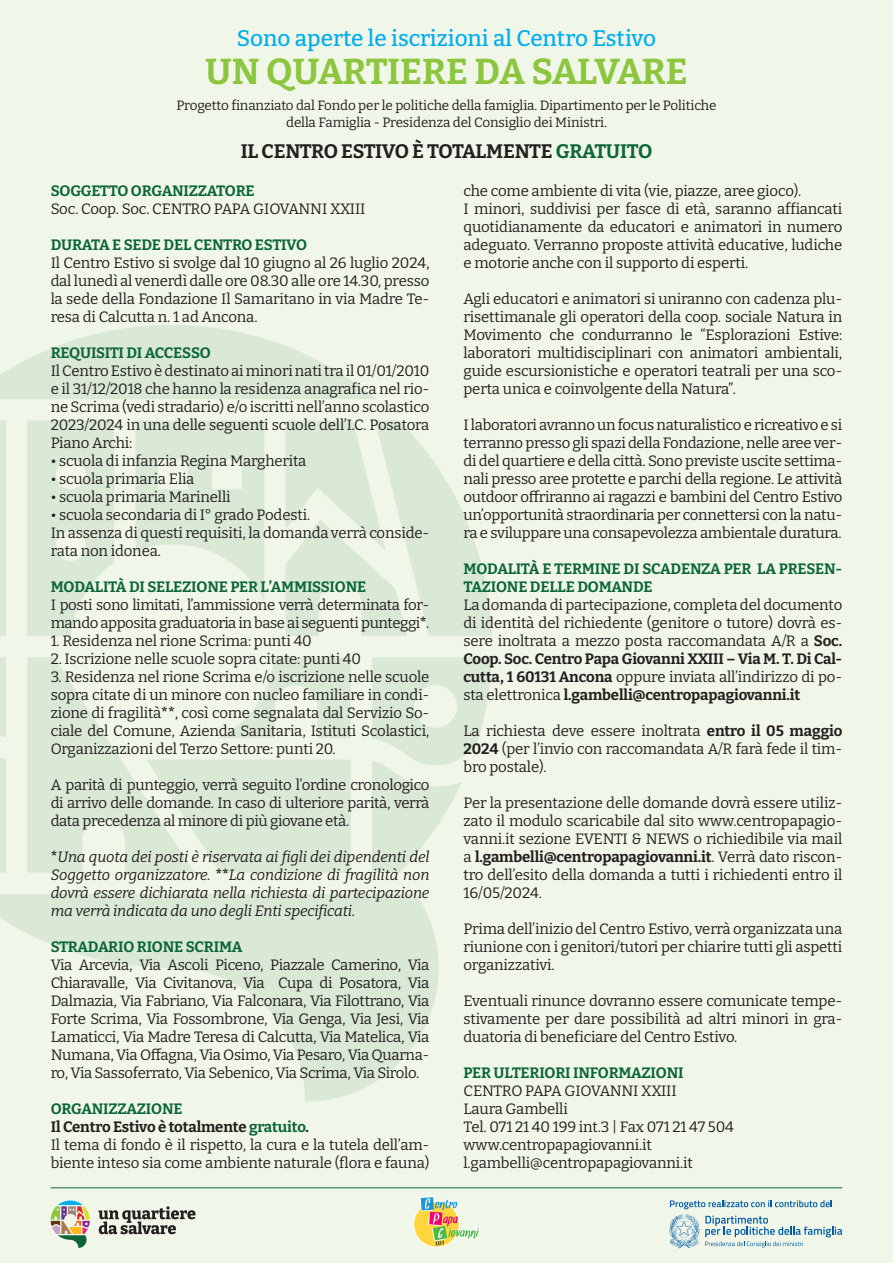
<style>
.page{position:relative;width:893px;height:1263px;background:#f1f7e8}
.page>*{position:absolute;margin:0;border:0;box-sizing:border-box;transform-origin:0 0}
.t1{font:700 36px "Bitter";letter-spacing:-.02em;color:#8bc63e}
.t2{font:500 22.5px "Bitter";color:#00aeef}
.t3{font:700 19.5px "Bitter";letter-spacing:-.03em;color:#231f20}
.t4{font:15px/18px "Bitter";letter-spacing:-.01em;color:#231f20;text-align:justify}
.t5{font:700 15px/18px "Bitter";letter-spacing:-.01em;color:#0c6638}
.t6{font:italic 15px/18px "Bitter";letter-spacing:-.01em;color:#231f20;text-align:justify}
.t7{font:15px/18px "Bitter";letter-spacing:-.03em;color:#231f20}
.t8{font:13.5px/16.5px "Bitter";letter-spacing:-.01em;color:#231f20;text-align:center}
.s1{color:#0c6638}
.s2{font-weight:700}
.s3{font-weight:700;font-style:normal}
.s4{font-weight:700;color:#0c6638}
</style>
<div class="page">
<svg style="left:0;top:325px;width:376px;height:74px"></svg>
<svg style="left:0;top:657px;width:6px;height:216px"></svg>
<svg style="left:27px;top:420px;width:87px;height:216px"></svg>
<svg style="left:372px;top:657px;width:120px;height:216px"></svg>
<svg style="left:286px;top:420px;width:206px;height:216px"></svg>
<svg style="left:27px;top:657px;width:324px;height:216px"></svg>
<svg style="left:0;top:420px;width:6px;height:216px"></svg>
<svg style="left:135px;top:420px;width:129px;height:180px"></svg>
<svg style="left:0;top:894px;width:439px;height:208px;fill:#dae8d6"></svg>
<svg style="left:98px;top:1206px;width:97px;height:28px"></svg>
<svg style="left:51px;top:1200px;width:39px;height:48px"></svg>
<hr style="left:51px;top:1187px;width:791px;height:1px;background:#0c6638">
<svg style="left:669px;top:1200px;width:173px;height:48px"></svg>
<svg style="left:413px;top:1196px;width:67px;height:52px"></svg>
<h2 class="t2" style="left:237px;top:24px;width:420px">Sono aperte le iscrizioni al Centro Estivo</h2>
<h1 class="t1" style="left:205px;top:48px;width:484px">UN QUARTIERE DA SALVARE</h1>
<p class="t8" style="left:176px;top:97px;width:542px">Progetto finanziato dal Fondo per le politiche della famiglia. Dipartimento per le Politiche della Famiglia - Presidenza del Consiglio dei Ministri.</p>
<h3 class="t3" style="left:241px;top:139px;width:413px">IL CENTRO ESTIVO È TOTALMENTE <span class="s1">GRATUITO</span></h3>
<p class="t5" style="left:51px;top:182px;width:206px">SOGGETTO ORGANIZZATORE</p>
<p class="t4" style="left:51px;top:200px;width:316px">Soc. Coop. Soc. CENTRO PAPA GIOVANNI XXIII</p>
<p class="t5" style="left:51px;top:236px;width:258px">DURATA E SEDE DEL CENTRO ESTIVO</p>
<p class="t4" style="left:51px;top:254px;width:380px">Il Centro Estivo si svolge dal 10 giugno al 26 luglio 2024, dal lunedì al venerdì dalle ore 08.30 alle ore 14.30, presso la sede della Fondazione Il Samaritano in via Madre Te&shy;resa di Calcutta n. 1 ad Ancona.</p>
<p class="t5" style="left:51px;top:344px;width:162px">REQUISITI DI ACCESSO</p>
<p class="t4" style="left:51px;top:362px;width:380px">Il Centro Estivo è destinato ai minori nati tra il 01/01/2010 e il 31/12/2018 che hanno la residenza anagrafica nel rio&shy;ne Scrima (vedi stradario) e/o iscritti nell’anno scolastico 2023/2024 in una delle seguenti scuole dell’I.C. Posatora Piano Archi:</p>
<p class="t4" style="left:51px;top:452px;width:257px">• scuola di infanzia Regina Margherita</p>
<p class="t4" style="left:51px;top:470px;width:145px">• scuola primaria Elia</p>
<p class="t4" style="left:51px;top:488px;width:181px">• scuola primaria Marinelli</p>
<p class="t4" style="left:51px;top:506px;width:380px;text-align:left">• scuola secondaria di I° grado Podesti.<br>In assenza di questi requisiti, la domanda verrà conside&shy;rata non idonea.</p>
<p class="t5" style="left:51px;top:578px;width:317px">MODALITÀ DI SELEZIONE PER L’AMMISSIONE</p>
<p class="t7" style="left:51px;top:596px;width:380px">I posti sono limitati, l’ammissione verrà determinata for&shy;mando apposita graduatoria in base ai seguenti punteggi<span class="s2">*</span>.</p>
<p class="t4" style="left:51px;top:632px;width:263px">1. Residenza nel rione Scrima: punti 40</p>
<p class="t4" style="left:51px;top:650px;width:312px">2. Iscrizione nelle scuole sopra citate: punti 40</p>
<p class="t4" style="left:51px;top:668px;width:380px">3. Residenza nel rione Scrima e/o iscrizione nelle scuole sopra citate di un minore con nucleo familiare in condi&shy;zione di fragilità<span class="s2">**</span>, così come segnalata dal Servizio So&shy;ciale del Comune, Azienda Sanitaria, Istituti Scolastici, Organizzazioni del Terzo Settore: punti 20.</p>
<p class="t4" style="left:51px;top:776px;width:380px">A parità di punteggio, verrà seguito l’ordine cronologico di arrivo delle domande. In caso di ulteriore parità, verrà data precedenza al minore di più giovane età.</p>
<p class="t6" style="left:51px;top:848px;width:380px"><span class="s3">*</span>Una quota dei posti è riservata ai figli dei dipendenti del Soggetto organizzatore. <span class="s3">**</span>La condizione di fragilità non dovrà essere dichiarata nella richiesta di partecipazione ma verrà indicata da uno degli Enti specificati.</p>
<p class="t5" style="left:51px;top:938px;width:193px">STRADARIO RIONE SCRIMA</p>
<p class="t4" style="left:51px;top:956px;width:380px">Via Arcevia, Via Ascoli Piceno, Piazzale Camerino, Via Chiaravalle, Via Civitanova, Via Cupa di Posatora, Via Dalmazia, Via Fabriano, Via Falconara, Via Filottrano, Via Forte Scrima, Via Fossombrone, Via Genga, Via Jesi, Via Lamaticci, Via Madre Teresa di Calcutta, Via Matelica, Via Numana, Via Offagna, Via Osimo, Via Pesaro, Via Quarna&shy;ro, Via Sassoferrato, Via Sebenico, Via Scrima, Via Sirolo.</p>
<p class="t4" style="left:51px;top:1100px;width:380px;text-align:left"><span class="s4">ORGANIZZAZIONE<br></span><span class="s2">Il Centro Estivo è totalmente</span> <span class="s4">gratuito</span><span class="s2">.<br></span>Il tema di fondo è il rispetto, la cura e la tutela dell’am&shy;biente inteso sia come ambiente naturale (flora e fauna)</p>
<p class="t4" style="left:463px;top:182px;width:380px;text-align:left">che come ambiente di vita (vie, piazze, aree gioco).<br>I minori, suddivisi per fasce di età, saranno affiancati quotidianamente da educatori e animatori in numero adeguato. Verranno proposte attività educative, ludiche e motorie anche con il supporto di esperti.</p>
<p class="t4" style="left:463px;top:290px;width:380px">Agli educatori e animatori si uniranno con cadenza plu&shy;risettimanale gli operatori della coop. sociale Natura in Movimento che condurranno le “Esplorazioni Estive: laboratori multidisciplinari con animatori ambientali, guide escursionistiche e operatori teatrali per una sco&shy;perta unica e coinvolgente della Natura”.</p>
<p class="t4" style="left:463px;top:416px;width:380px">I laboratori avranno un focus naturalistico e ricreativo e si terranno presso gli spazi della Fondazione, nelle aree ver&shy;di del quartiere e della città. Sono previste uscite settima&shy;nali presso aree protette e parchi della regione. Le attività outdoor offriranno ai ragazzi e bambini del Centro Estivo un’opportunità straordinaria per connettersi con la natu&shy;ra e sviluppare una consapevolezza ambientale duratura.</p>
<p class="t5" style="left:463px;top:560px;width:380px">MODALITÀ E TERMINE DI SCADENZA PER LA PRESEN-<br>TAZIONE DELLE DOMANDE</p>
<p class="t4" style="left:463px;top:596px;width:380px">La domanda di partecipazione, completa del documento di identità del richiedente (genitore o tutore) dovrà es&shy;sere inoltrata a mezzo posta raccomandata A/R a <span class="s2">Soc.<br>Coop. Soc. Centro Papa Giovanni XXIII – Via M. T. Di Cal&shy;cutta, 1 60131 Ancona</span> oppure inviata all’indirizzo di po&shy;sta elettronica <span class="s2">l.gambelli@centropapagiovanni.it</span></p>
<p class="t4" style="left:463px;top:722px;width:380px">La richiesta deve essere inoltrata <span class="s2">entro il 05 maggio 2024</span> (per l’invio con raccomandata A/R farà fede il tim&shy;bro postale).</p>
<p class="t4" style="left:463px;top:794px;width:380px">Per la presentazione delle domande dovrà essere utiliz&shy;zato il modulo scaricabile dal sito www.centropapagio&shy;vanni.it sezione EVENTI &amp; NEWS o richiedibile via mail a <span class="s2">l.gambelli@centropapagiovanni.it</span>. Verrà dato riscon&shy;tro dell’esito della domanda a tutti i richiedenti entro il 16/05/2024.</p>
<p class="t4" style="left:463px;top:920px;width:380px">Prima dell’inizio del Centro Estivo, verrà organizzata una riunione con i genitori/tutori per chiarire tutti gli aspetti organizzativi.</p>
<p class="t4" style="left:463px;top:992px;width:380px">Eventuali rinunce dovranno essere comunicate tempe&shy;stivamente per dare possibilità ad altri minori in gra&shy;duatoria di beneficiare del Centro Estivo.</p>
<p class="t5" style="left:463px;top:1064px;width:222px">PER ULTERIORI INFORMAZIONI</p>
<p class="t4" style="left:463px;top:1082px;width:272px;text-align:left">CENTRO PAPA GIOVANNI XXIII<br>Laura Gambelli<br>Tel. 071 21 40 199 int.3 | Fax 071 21 47 504 www.centropapagiovanni.it l.gambelli@centropapagiovanni.it</p>
</div>
